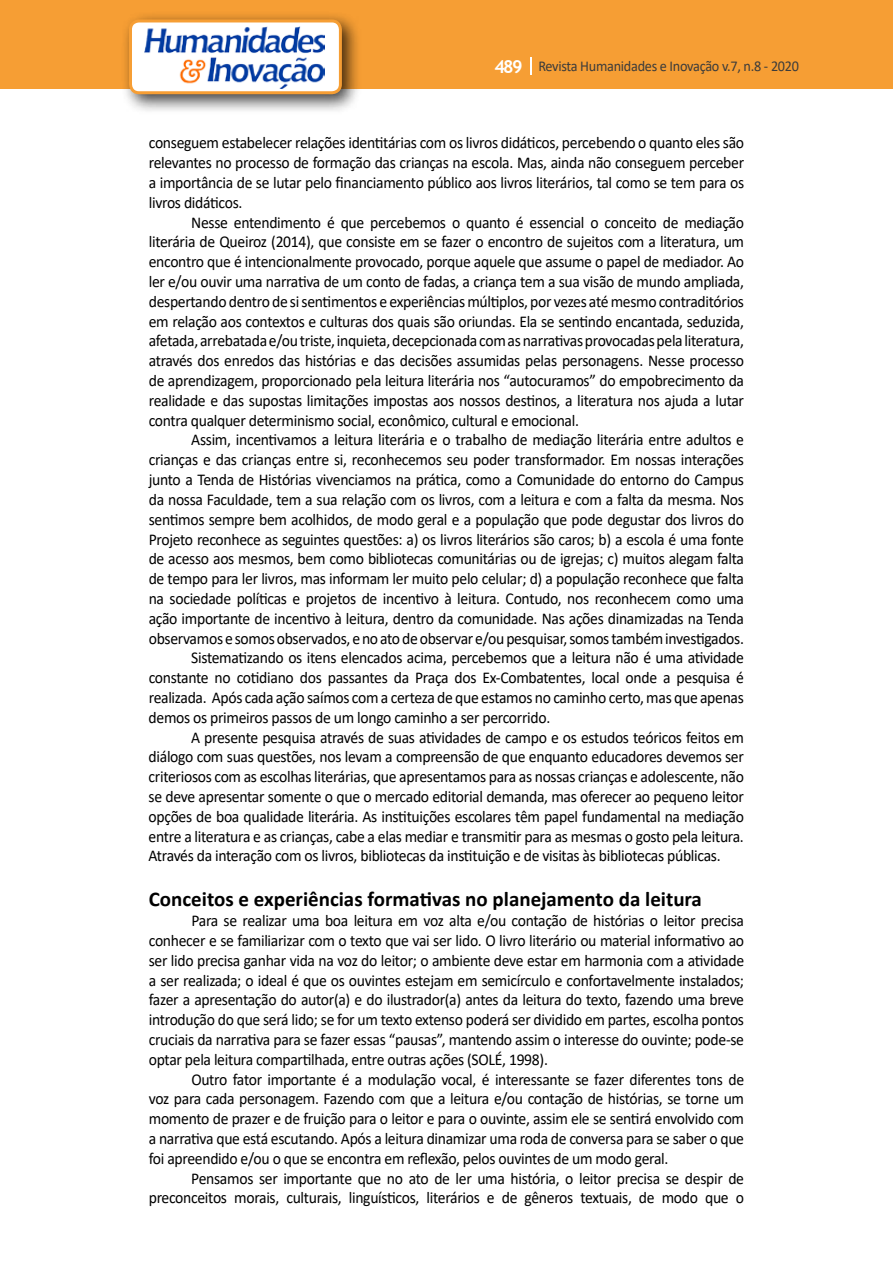
<style>
.page{position:relative;width:893px;height:1263px;background:#fff}
.page>*{position:absolute;margin:0;border:0;box-sizing:border-box;transform-origin:0 0}
.t1{font:700 21px "Calibri";color:#000}
.t2{font:16.5px/19.8px "Calibri";letter-spacing:-.02em;color:#000;text-align:justify;scale:.95 1}
.t3{font:15px "Calibri";letter-spacing:-.02em;color:#3c3c3b;scale:.95 1}
.s1{font-family:"Trebuchet MS";font-weight:700;font-size:18px;color:#fff}
</style>
<div class="page">
<div style="left:0;top:0;width:893px;height:88px;background:#f69e34"></div>
<svg style="left:530px;top:57px;width:2px;height:18px"></svg>
<div style="left:121px;top:11px;width:241px;height:103px;background:#000;opacity:.75"></div>
<div style="left:130px;top:21px;width:210px;height:72px;background:#fff;border-radius:9px"></div>
<img style="left:144px;top:27px;width:181px;height:62px">
<div style="left:129px;top:19px;width:213px;height:75px;border:3px solid #f69e34;border-radius:9px"></div>
<p class="t3" style="left:495px;top:56px;width:322px"><span class="s1">489</span> Revista Humanidades e Inovação v.7, n.8 - 2020</p>
<p class="t2" style="left:149px;top:133px;width:628px">conseguem estabelecer relações identitárias com os livros didáticos, percebendo o quanto eles são relevantes no processo de formação das crianças na escola. Mas, ainda não conseguem perceber a importância de se lutar pelo financiamento público aos livros literários, tal como se tem para os livros didáticos.</p>
<p class="t2" style="left:149px;top:212px;width:628px;text-indent:43px">Nesse entendimento é que percebemos o quanto é essencial o conceito de mediação literária de Queiroz (2014), que consiste em se fazer o encontro de sujeitos com a literatura, um encontro que é intencionalmente provocado, porque aquele que assume o papel de mediador. Ao ler e/ou ouvir uma narrativa de um conto de fadas, a criança tem a sua visão de mundo ampliada, despertando dentro de si sentimentos e experiências múltiplos, por vezes atémesmo contraditórios em relação aos contextos e culturas dos quais são oriundas. Ela se sentindo encantada, seduzida, afetada,arrebatadae/outriste,inquieta,decepcionadacomasnarrativasprovocadaspelaliteratura, através dos enredos das histórias e das decisões assumidas pelas personagens. Nesse processo de aprendizagem, proporcionado pela leitura literária nos “autocuramos” do empobrecimento da realidade e das supostas limitações impostas aos nossos destinos, a literatura nos ajuda a lutar contra qualquer determinismo social, econômico, cultural e emocional.</p>
<p class="t2" style="left:191px;top:430px;width:583px">Assim, incentivamos a leitura literária e o trabalho de mediação literária entre adultos e</p>
<p class="t2" style="left:149px;top:449px;width:628px">crianças e das crianças entre si, reconhecemos seu poder transformador. Em nossas interações</p>
<p class="t2" style="left:149px;top:469px;width:628px">junto a Tenda de Histórias vivenciamos na prática, como a Comunidade do entorno do Campus</p>
<p class="t2" style="left:149px;top:489px;width:628px">da nossa Faculdade, tem a sua relação com os livros, com a leitura e com a falta da mesma. Nos</p>
<p class="t2" style="left:149px;top:509px;width:628px">sentimos sempre bem acolhidos, de modo geral e a população que pode degustar dos livros do</p>
<p class="t2" style="left:149px;top:529px;width:628px">Projeto reconhece as seguintes questões: a) os livros literários são caros; b) a escola é uma fonte</p>
<p class="t2" style="left:149px;top:548px;width:628px">de acesso aos mesmos, bem como bibliotecas comunitárias ou de igrejas; c) muitos alegam falta</p>
<p class="t2" style="left:149px;top:568px;width:628px">de tempo para ler livros, mas informam ler muito pelo celular; d) a população reconhece que falta</p>
<p class="t2" style="left:149px;top:588px;width:628px">na sociedade políticas e projetos de incentivo à leitura. Contudo, nos reconhecem como uma</p>
<p class="t2" style="left:149px;top:608px;width:628px">ação importante de incentivo à leitura, dentro da comunidade. Nas ações dinamizadas na Tenda</p>
<p class="t2" style="left:149px;top:628px;width:628px">observamosesomosobservados,enoatodeobservare/oupesquisar,somostambéminvestigados.</p>
<p class="t2" style="left:191px;top:647px;width:583px">Sistematizando os itens elencados acima, percebemos que a leitura não é uma atividade</p>
<p class="t2" style="left:149px;top:667px;width:628px">constante no cotidiano dos passantes da Praça dos Ex-Combatentes, local onde a pesquisa é</p>
<p class="t2" style="left:149px;top:687px;width:628px">realizada. Após cada ação saímos com a certeza de que estamos no caminho certo, mas que apenas</p>
<p class="t2" style="left:149px;top:707px;width:424px">demos os primeiros passos de um longo caminho a ser percorrido.</p>
<p class="t2" style="left:191px;top:727px;width:583px">A presente pesquisa através de suas atividades de campo e os estudos teóricos feitos em</p>
<p class="t2" style="left:149px;top:746px;width:628px">diálogo com suas questões, nos levam a compreensão de que enquanto educadores devemos ser</p>
<p class="t2" style="left:149px;top:766px;width:628px">criteriosos com as escolhas literárias, que apresentamos para as nossas crianças e adolescente, não</p>
<p class="t2" style="left:149px;top:786px;width:628px">se deve apresentar somente o que o mercado editorial demanda, mas oferecer ao pequeno leitor</p>
<p class="t2" style="left:149px;top:806px;width:628px">opções de boa qualidade literária. As instituições escolares têm papel fundamental na mediação</p>
<p class="t2" style="left:149px;top:826px;width:628px">entre a literatura e as crianças, cabe a elas mediar e transmitir para as mesmas o gosto pela leitura.</p>
<p class="t2" style="left:149px;top:845px;width:604px">Através da interação com os livros, bibliotecas da instituição e de visitas às bibliotecas públicas.</p>
<p class="t1" style="left:149px;top:884px;width:555px">Conceitos e experiências formativas no planejamento da leitura</p>
<p class="t2" style="left:149px;top:910px;width:628px;text-indent:43px">Para se realizar uma boa leitura em voz alta e/ou contação de histórias o leitor precisa conhecer e se familiarizar com o texto que vai ser lido. O livro literário ou material informativo ao ser lido precisa ganhar vida na voz do leitor; o ambiente deve estar em harmonia com a atividade a ser realizada; o ideal é que os ouvintes estejam em semicírculo e confortavelmente instalados; fazer a apresentação do autor(a) e do ilustrador(a) antes da leitura do texto, fazendo uma breve introdução do que será lido; se for um texto extenso poderá ser dividido em partes, escolha pontos cruciais da narrativa para se fazer essas “pausas”, mantendo assim o interesse do ouvinte; pode-se optar pela leitura compartilhada, entre outras ações (SOLÉ, 1998).</p>
<p class="t2" style="left:149px;top:1069px;width:628px;text-indent:43px">Outro fator importante é a modulação vocal, é interessante se fazer diferentes tons de voz para cada personagem. Fazendo com que a leitura e/ou contação de histórias, se torne um momento de prazer e de fruição para o leitor e para o ouvinte, assim ele se sentirá envolvido com a narrativa que está escutando. Após a leitura dinamizar uma roda de conversa para se saber o que foi apreendido e/ou o que se encontra em reflexão, pelos ouvintes de um modo geral.</p>
<p class="t2" style="left:149px;top:1168px;width:628px;text-align:right">Pensamos ser importante que no ato de ler uma história, o leitor precisa se despir de preconceitos morais, culturais, linguísticos, literários e de gêneros textuais, de modo que o</p>
</div>
